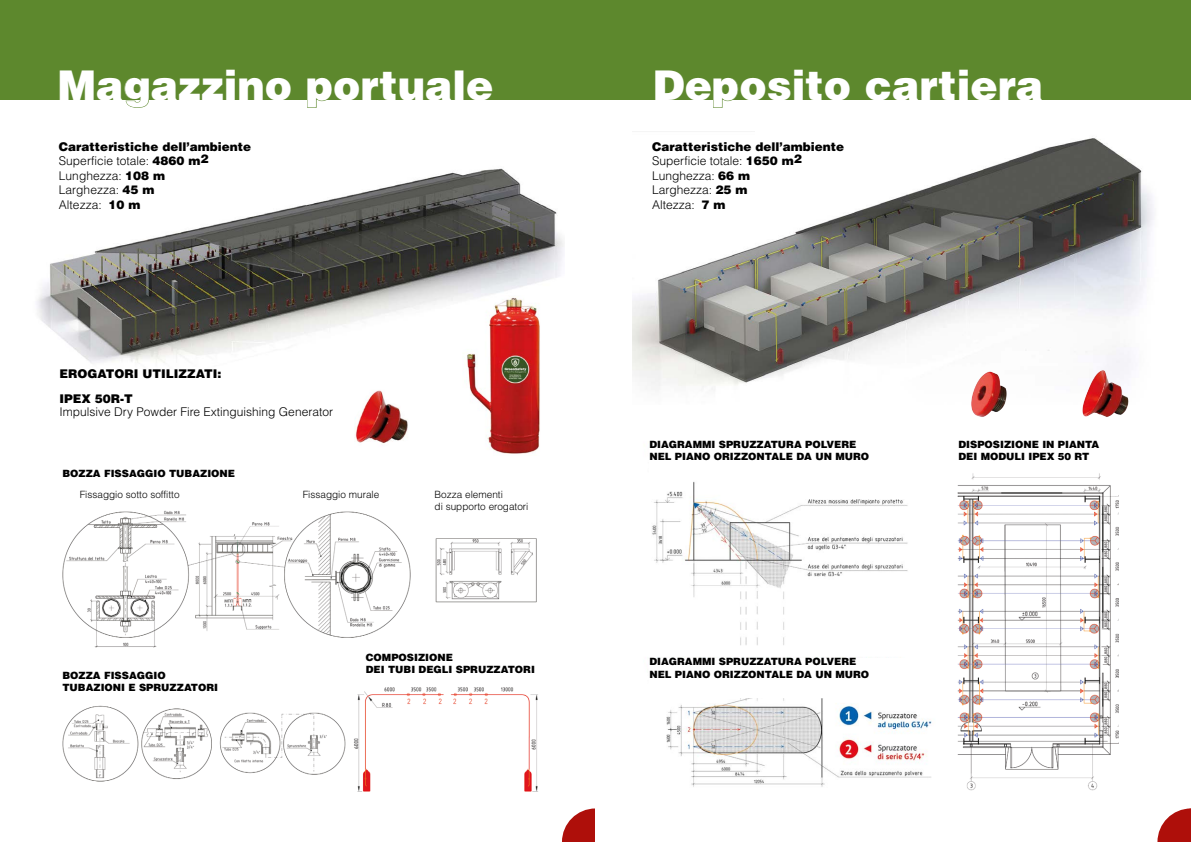
<style>
.page{position:relative;width:1191px;height:842px;background:#fff}
.page>*{position:absolute;margin:0;border:0;box-sizing:border-box;transform-origin:0 0}
.t1{font:900 41px "Helvetica";color:#fff}
.t2{font:300 12px/14.4px "Helvetica";color:#000}
.t3{font:900 12px/25.2px "Helvetica";color:#000}
.t4{font:900 10px/12.6px "Helvetica";color:#000}
.t5{font:300 10px/12px "Helvetica";color:#000}
.s1{font-weight:900}
</style>
<div class="page">
<div style="left:0;top:0;width:595px;height:99px;background:#5d882d"></div>
<img style="left:37px;top:168px;width:527px;height:195px">
<img style="left:62px;top:510px;width:476px;height:282px">
<img style="left:354px;top:296px;width:186px;height:158px">
<svg style="left:124px;top:99px;width:26px;height:9px"></svg>
<svg style="left:307px;top:99px;width:26px;height:9px"></svg>
<div style="left:595px;top:0;width:596px;height:99px;background:#5d882d"></div>
<img style="left:652px;top:481px;width:280px;height:306px">
<div style="left:649px;top:658px;width:259px;height:39px;background:#fff"></div>
<svg style="left:1157px;top:808px;width:34px;height:34px"></svg>
<svg style="left:562px;top:808px;width:33px;height:34px"></svg>
<img style="left:957px;top:473px;width:161px;height:318px">
<img style="left:632px;top:138px;width:522px;height:252px">
<img style="left:970px;top:369px;width:160px;height:48px">
<svg style="left:712px;top:99px;width:26px;height:9px"></svg>
<h1 class="t1" style="left:57px;top:58px;width:437px">Magazzino portuale</h1>
<p class="t2" style="left:59px;top:139px;width:193px"><span class="s1">Caratteristiche dell’ambiente<br></span>Superficie totale: <span class="s1">4860 m</span><sup>2<br></sup>Lunghezza: <span class="s1">108 m<br></span>Larghezza: <span class="s1">45 m<br></span>Altezza: <span class="s1">10 m</span></p>
<p class="t3" style="left:60px;top:361px;width:163px">EROGATORI UTILIZZATI:<br>IPEX 50R-T</p>
<p class="t2" style="left:60px;top:404px;width:275px">Impulsive Dry Powder Fire Extinguishing Generator</p>
<p class="t4" style="left:62px;top:467px;width:174px">BOZZA FISSAGGIO TUBAZIONE</p>
<p class="t5" style="left:80px;top:488px;width:101px">Fissaggio sotto soffitto</p>
<p class="t5" style="left:303px;top:488px;width:78px">Fissaggio murale</p>
<p class="t5" style="left:434px;top:488px;width:95px">Bozza elementi<br>di supporto erogatori</p>
<p class="t4" style="left:62px;top:669px;width:157px;line-height:12px">BOZZA FISSAGGIO<br>TUBAZIONI E SPRUZZATORI</p>
<p class="t4" style="left:366px;top:651px;width:171px;line-height:12px">COMPOSIZIONE<br>DEI TUBI DEGLI SPRUZZATORI</p>
<h1 class="t1" style="left:653px;top:58px;width:392px">De osito cartiera</h1>
<h1 class="t1" style="left:711px;top:58px;width:29px">p</h1>
<p class="t2" style="left:652px;top:139px;width:193px"><span class="s1">Caratteristiche dell’ambiente<br></span>Superficie totale: <span class="s1">1650 m</span><sup>2<br></sup>Lunghezza: <span class="s1">66 m<br></span>Larghezza: <span class="s1">25 m<br></span>Altezza: <span class="s1">7 m</span></p>
<p class="t4" style="left:649px;top:438px;width:221px">DIAGRAMMI SPRUZZATURA POLVERE<br>NEL PIANO ORIZZONTALE DA UN MURO</p>
<p class="t4" style="left:958px;top:438px;width:142px">DISPOSIZIONE IN PIANTA<br>DEI MODULI IPEX 50 RT</p>
<p class="t4" style="left:649px;top:655px;width:221px">DIAGRAMMI SPRUZZATURA POLVERE<br>NEL PIANO ORIZZONTALE DA UN MURO</p>
</div>
